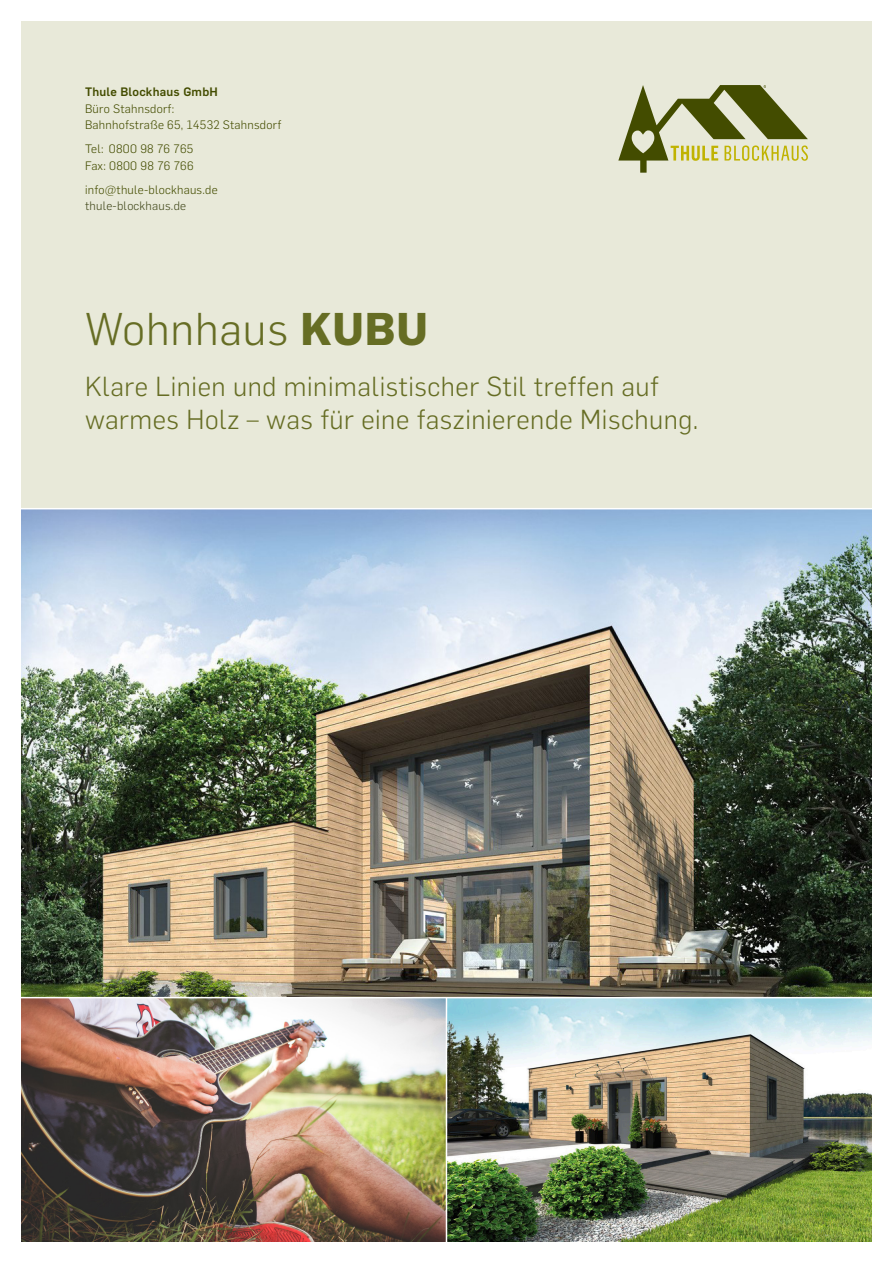
<style>
.page{position:relative;width:893px;height:1263px;background:#fff}
.page>*{position:absolute;margin:0;border:0;box-sizing:border-box;transform-origin:0 0}
.t1{font:300 45px "Flama";letter-spacing:.02em;color:#666d24}
.t2{font:300 27px "Flama";letter-spacing:.02em;color:#666d24}
.t3{font:300 12px/16.5px "Flama";letter-spacing:.02em;color:#434c00}
.t4{font:500 12px "Flama";letter-spacing:.02em;color:#434c00}
.t5{font:300 12px "Flama";letter-spacing:.02em;color:#42491c}
.s1{font-weight:700}
</style>
<div class="page">
<div style="left:21px;top:21px;width:851px;height:1221px;background:#e8e9d9"></div>
<img style="left:21px;top:509px;width:851px;height:488px">
<img style="left:21px;top:998px;width:851px;height:244px">
<svg style="left:618px;top:85px;width:190px;height:88px"></svg>
<hr style="left:0;top:997px;width:893px;height:1px;background:#fff">
<hr style="left:446px;top:998px;width:1px;height:265px;background:#fff">
<hr style="left:0;top:508px;width:893px;height:1px;background:#fff">
<p class="t4" style="left:85px;top:84px;width:134px">Thule Blockhaus GmbH</p>
<p class="t3" style="left:85px;top:100px;width:198px">Büro Stahnsdorf:<br>Bahnhofstraße 65, 14532 Stahnsdorf</p>
<p class="t3" style="left:85px;top:140px;width:110px">Tel: 0800 98 76 765</p>
<p class="t3" style="left:85px;top:157px;width:110px">Fax: 0800 98 76 766</p>
<p class="t3" style="left:85px;top:181px;width:134px">info@thule-blockhaus.de</p>
<p class="t5" style="left:85px;top:198px;width:103px">thule-blockhaus.de</p>
<p class="t1" style="left:85px;top:298px;width:344px">Wohnhaus <span class="s1">KUBU</span></p>
<p class="t2" style="left:85px;top:368px;width:575px">Klare Linien und minimalistischer Stil treffen auf</p>
<p class="t2" style="left:85px;top:401px;width:615px">warmes Holz – was für eine faszinierende Mischung.</p>
</div>
